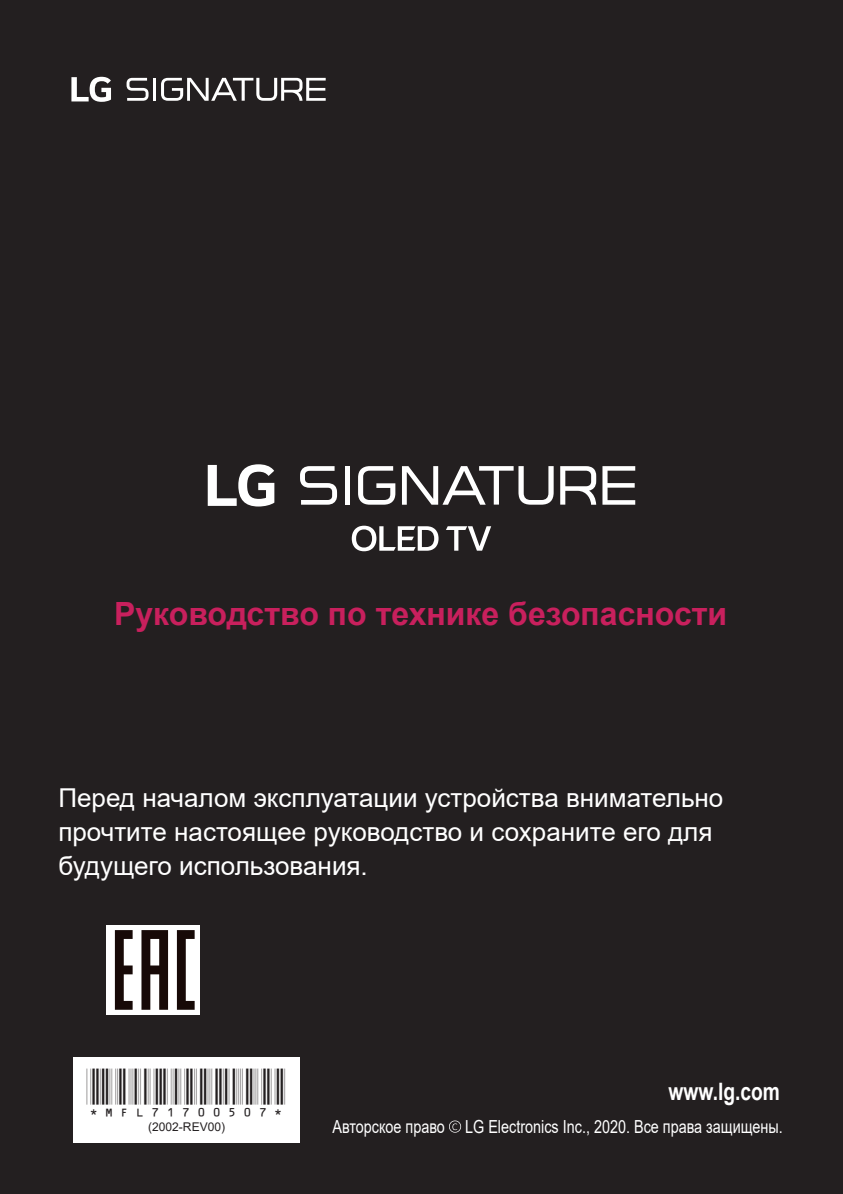
<style>
.page{position:relative;width:843px;height:1194px;background:#fff}
.page>*{position:absolute;margin:0;border:0;box-sizing:border-box;transform-origin:0 0}
.Barcode{font:48px "C39 Hr P24 Dh Tt";color:#231f20}
.Cover_Safety_and_Ref{font:700 32px "Arial";color:#c8205d}
.Cover_Body{font:26px/34px "Arial";color:#fff}
.Cover_Address{font:700 24px "Arial";color:#fff;scale:.8 1}
.Cover_Body_Right{font:18px "Arial";color:#fff;scale:.8 1}
.Rev_No{font:12px "Arial";color:#231f20}
</style>
<div class="page">
<div style="left:0;top:0;width:842px;height:1194px;background:#231f20"></div>
<svg style="left:208px;top:464px;width:66px;height:42px"></svg>
<svg style="left:300px;top:466px;width:37px;height:39px"></svg>
<div style="left:345px;top:466px;width:5px;height:39px;background:#fff"></div>
<svg style="left:358px;top:466px;width:37px;height:39px"></svg>
<svg style="left:402px;top:466px;width:151px;height:39px"></svg>
<svg style="left:560px;top:466px;width:36px;height:39px"></svg>
<svg style="left:602px;top:466px;width:33px;height:39px"></svg>
<svg style="left:352px;top:526px;width:86px;height:25px"></svg>
<svg style="left:446px;top:526px;width:45px;height:25px"></svg>
<svg style="left:71px;top:77px;width:40px;height:25px"></svg>
<svg style="left:126px;top:78px;width:22px;height:23px"></svg>
<hr style="left:153px;top:78px;width:3px;height:23px;background:#fff">
<svg style="left:161px;top:78px;width:164px;height:23px"></svg>
<svg style="left:449px;top:1120px;width:12px;height:13px"></svg>
<div style="left:106px;top:925px;width:94px;height:89px;background:#fff"></div>
<svg style="left:115px;top:930px;width:18px;height:80px"></svg>
<svg style="left:141px;top:930px;width:27px;height:80px"></svg>
<svg style="left:177px;top:930px;width:17px;height:80px"></svg>
<div style="left:73px;top:1057px;width:227px;height:85px;background:#fff"></div>
<svg style="left:839px;top:0;width:4px;height:3px"></svg>
<svg style="left:839px;top:1191px;width:4px;height:3px"></svg>
<p class="Cover_Safety_and_Ref" style="left:114px;top:592px;width:614px">Руководство по технике безопасности</p>
<p class="Cover_Body" style="left:58px;top:781px;width:666px">Перед началом эксплуатации устройства внимательно прочтите настоящее руководство и сохраните его для будущего использования.</p>
<p class="Barcode" style="left:87px;top:1069px;width:201px">*MFL71700507*</p>
<p class="Rev_No" style="left:148px;top:1119px;width:78px">(2002-REV00)</p>
<p class="Cover_Address" style="left:668px;top:1075px;width:141px">www.lg.com</p>
<p class="Cover_Body_Right" style="left:332px;top:1114px;width:564px">Авторское право LG Electronics Inc., 2020. Все права защищены.</p>
</div>
